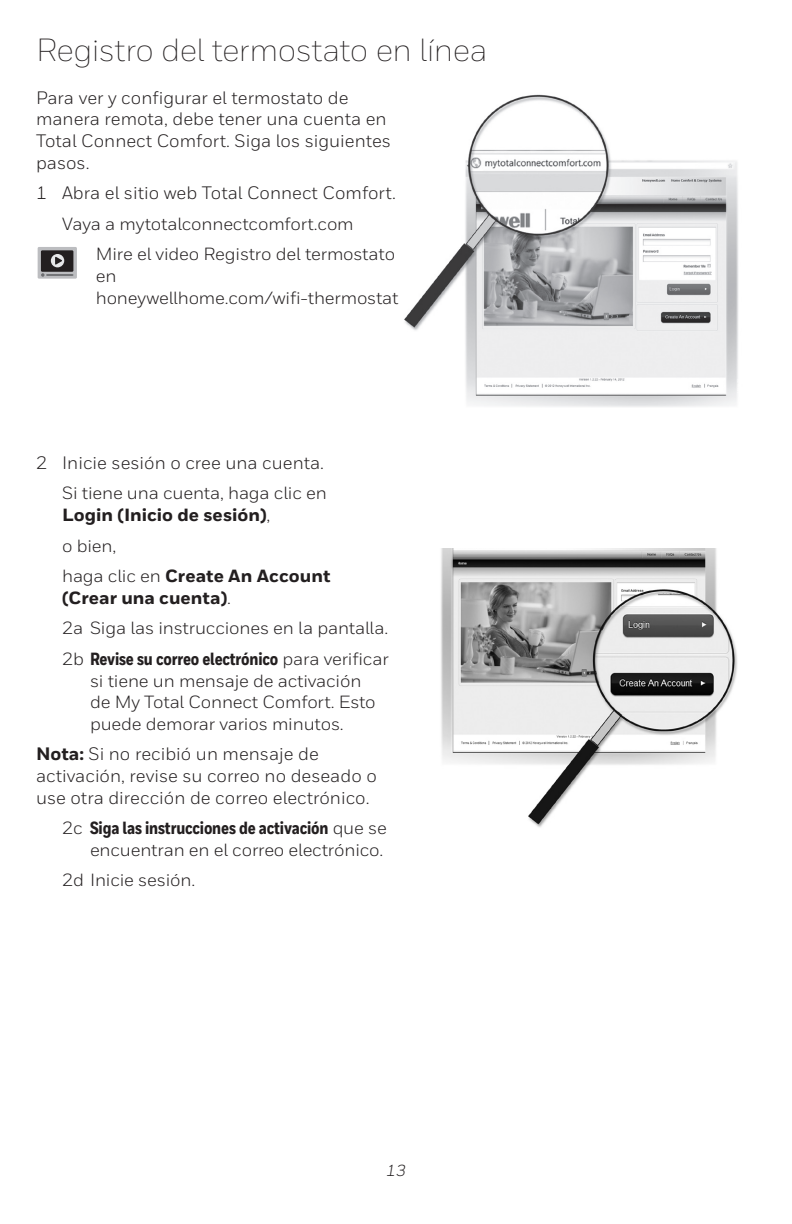
<style>
.page{position:relative;width:792px;height:1224px;background:#fff}
.page>*{position:absolute;margin:0;border:0;box-sizing:border-box;transform-origin:0 0}
.t1{font:300 32px "Honeywell Sans";letter-spacing:-.015em;color:#231f20}
.t2{font:18px/21.6px "Honeywell Sans";color:#231f20}
.t3{font:17.6px/21.6px "Honeywell Sans";letter-spacing:-.01em;color:#231f20}
.t4{font:800 17.6px "Honeywell Cond";letter-spacing:-.01em;color:#231f20}
.t5{font:italic 16px "Honeywell Sans";color:#231f20}
.s1{font-weight:800}
.s2{font-family:"Honeywell Sans";font-weight:400}
</style>
<div class="page">
<img style="left:441px;top:549px;width:296px;height:278px">
<img style="left:404px;top:94px;width:334px;height:313px">
<div style="left:38px;top:247px;width:39px;height:32px;background:#bcbdc0"></div>
<div style="left:41px;top:250px;width:32px;height:22px;background:#231f20"></div>
<div style="left:51px;top:254px;width:13px;height:13px;background:#e6e7e9;border-radius:50%"></div>
<svg style="left:41px;top:273px;width:4px;height:4px"></svg>
<hr style="left:46px;top:274px;width:27px;height:2px;background:#6c6d70">
<svg style="left:55px;top:257px;width:7px;height:8px"></svg>
<h1 class="t1" style="left:36px;top:31px;width:453px">Registro del termostato en línea</h1>
<p class="t2" style="left:36px;top:87px;width:357px">Para ver y configurar el termostato de manera remota, debe tener una cuenta en<br>Total Connect Comfort. Siga los siguientes pasos.</p>
<p class="t2" style="left:36px;top:182px;width:361px">1 Abra el sitio web Total Connect Comfort.</p>
<p class="t3" style="left:96px;top:209px;width:301px;line-height:30.6px;text-indent:-34px">Vaya a mytotalconnectcomfort.com<br>Mire el video Registro del termostato</p>
<p class="t3" style="left:96px;top:265px;width:304px">en honeywellhome.com/wifi-thermostat</p>
<p class="t2" style="left:36px;top:452px;width:290px">2 Inicie sesión o cree una cuenta.</p>
<p class="t3" style="left:62px;top:483px;width:266px">Si tiene una cuenta, haga clic en<br><span class="s1">Login (Inicio de sesión)</span>,</p>
<p class="t3" style="left:62px;top:530px;width:270px;line-height:30.6px">o bien,<br>haga clic en <span class="s1">Create An Account</span></p>
<p class="t3" style="left:62px;top:583px;width:328px;line-height:30.6px"><span class="s1">(Crear una cuenta)</span>.<br>2a Siga las instrucciones en la pantalla.</p>
<p class="t4" style="left:62px;top:648px;width:328px"><span class="s2">2b</span> Revise su correo electrónico <span class="s2">para verificar</span></p>
<p class="t3" style="left:90px;top:670px;width:287px">si tiene un mensaje de activación de My Total Connect Comfort. Esto puede demorar varios minutos.</p>
<p class="t2" style="left:36px;top:743px;width:342px"><span class="s1">Nota:</span> Si no recibió un mensaje de activación, revise su correo no deseado o use otra dirección de correo electrónico.</p>
<p class="t4" style="left:62px;top:817px;width:326px"><span class="s2">2c</span> Siga las instrucciones de activación <span class="s2">que se</span></p>
<p class="t3" style="left:62px;top:834px;width:323px;line-height:30.6px;text-indent:28px">encuentran en el correo electrónico.<br>2d Inicie sesión.</p>
<p class="t5" style="left:386px;top:1161px;width:21px">13</p>
</div>
